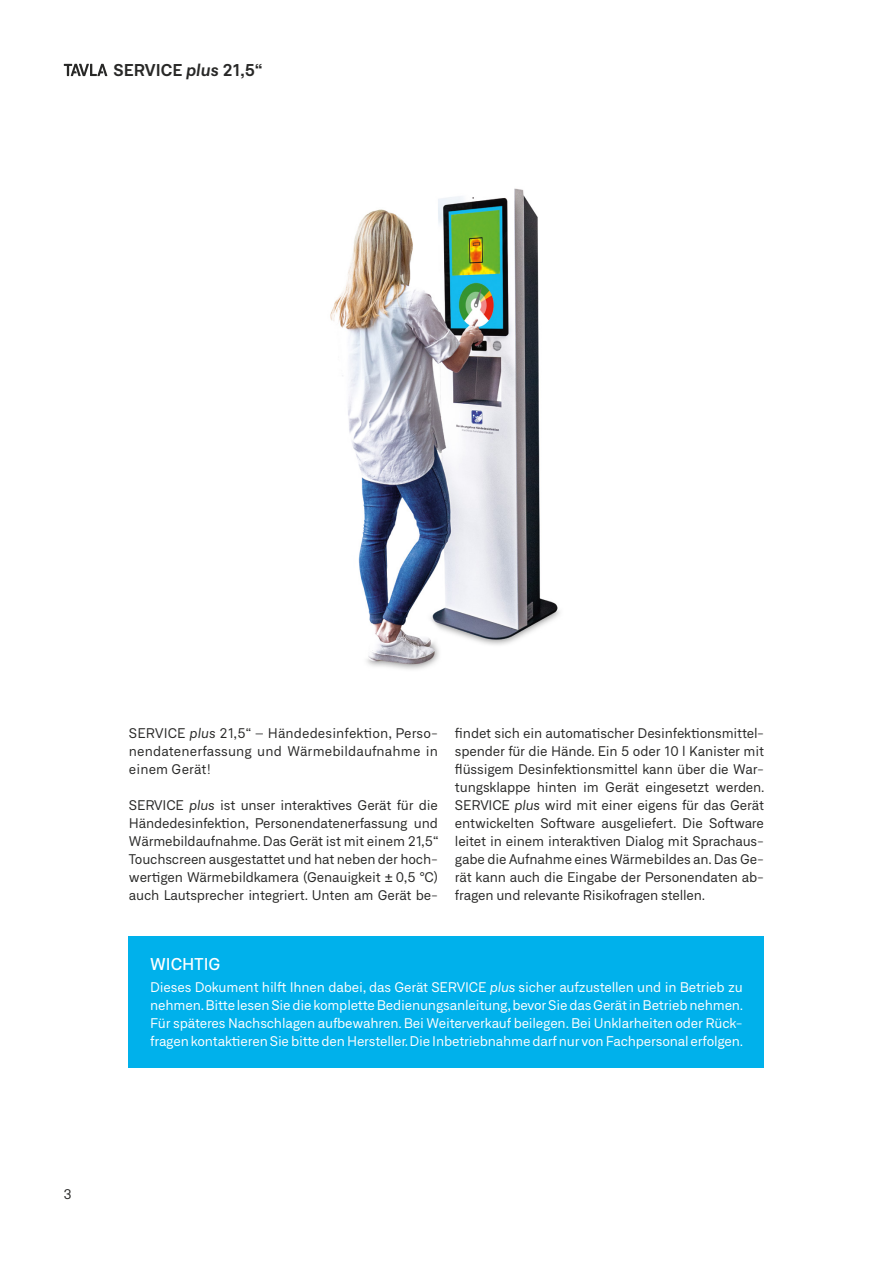
<style>
.page{position:relative;width:893px;height:1263px;background:#fff}
.page>*{position:absolute;margin:0;border:0;box-sizing:border-box;transform-origin:0 0}
.t1{font:600 16.5px "Neufile Grotesk";color:#282827}
.t2{font:500 16.5px "Neufile Grotesk";color:#fff}
.t3{font:13.5px/18px "Neufile Grotesk";letter-spacing:-.01em;color:#282827;text-align:justify}
.t4{font:13.5px/18px "Neufile Grotesk";letter-spacing:-.01em;color:#fff;text-align:justify}
.s1{font-style:italic}
</style>
<div class="page">
<img style="left:330px;top:188px;width:230px;height:482px">
<div style="left:129px;top:936px;width:635px;height:131px;background:#00b1eb"></div>
<svg style="left:64px;top:64px;width:43px;height:12px"></svg>
<p class="t1" style="left:114px;top:59px;width:151px">SERVICE <span class="s1">plus</span> 21,5“</p>
<p class="t3" style="left:64px;top:1185px;width:10px">3</p>
<p class="t3" style="left:129px;top:724px;width:311px">SERVICE <span class="s1">plus</span> 21,5“ – Händedesinfektion, Perso&shy;nendatenerfassung und Wärmebildaufnahme in einem Gerät!</p>
<p class="t3" style="left:129px;top:796px;width:311px">SERVICE <span class="s1">plus</span> ist unser interaktives Gerät für die Händedesinfektion, Personendatenerfassung und Wärmebildaufnahme. Das Gerät ist mit einem 21,5“ Touchscreen ausgestattet und hat neben der hoch&shy;wertigen Wärmebildkamera (Genauigkeit ± 0,5 °C) auch Lautsprecher integriert. Unten am Gerät be-</p>
<p class="t3" style="left:455px;top:724px;width:311px">findet sich ein automatischer Desinfektionsmittel&shy;spender für die Hände. Ein 5 oder 10 l Kanister mit flüssigem Desinfektionsmittel kann über die War&shy;tungsklappe hinten im Gerät eingesetzt werden.<br>SERVICE <span class="s1">plus</span> wird mit einer eigens für das Gerät entwickelten Software ausgeliefert. Die Software leitet in einem interaktiven Dialog mit Sprachaus&shy;gabe die Aufnahme eines Wärmebildes an. Das Ge&shy;rät kann auch die Eingabe der Personendaten ab&shy;fragen und relevante Risikofragen stellen.</p>
<p class="t2" style="left:150px;top:953px;width:72px">WICHTIG</p>
<p class="t4" style="left:150px;top:978px;width:595px">Dieses Dokument hilft Ihnen dabei, das Gerät SERVICE <span class="s1">plus</span> sicher aufzustellen und in Betrieb zu nehmen. Bitte lesen Sie die komplette Bedienungsanleitung, bevor Sie das Gerät in Betrieb nehmen.<br>Für späteres Nachschlagen aufbewahren. Bei Weiterverkauf beilegen. Bei Unklarheiten oder Rück&shy;fragen kontaktieren Sie bitte den Hersteller. Die Inbetriebnahme darf nur von Fachpersonal erfolgen.</p>
</div>
